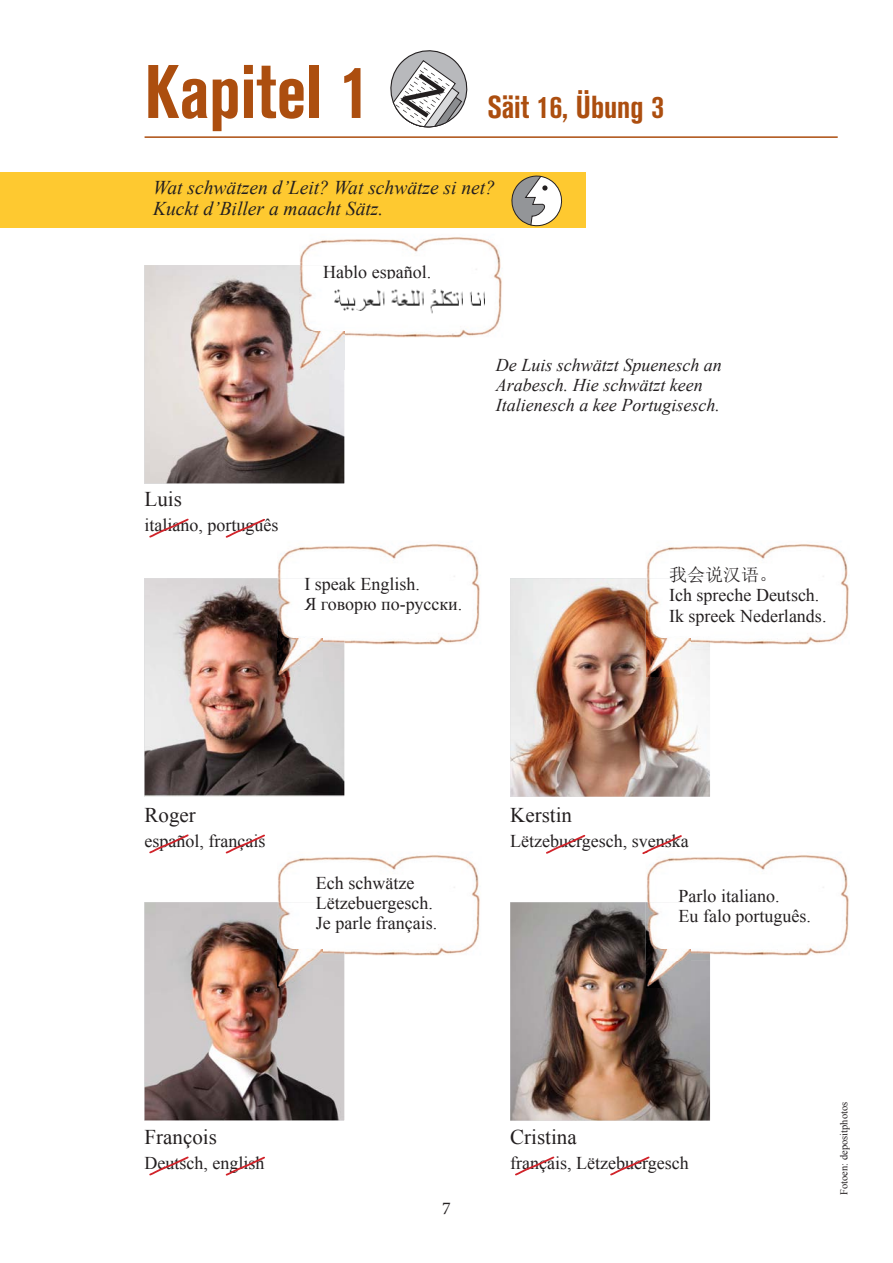
<style>
.page{position:relative;width:893px;height:1263px;background:#fff}
.page>*{position:absolute;margin:0;border:0;box-sizing:border-box;transform-origin:0 0}
.t1{font:700 condensed 75px "Akzidenz Grotesk BE";color:#ac4e0f}
.t2{font:700 condensed 31.5px "Akzidenz Grotesk BE";color:#ac4e0f}
.t3{font:21px "Times New Roman";color:#231f20}
.t4{font:italic 19.5px/21.5px "Times New Roman";color:#231f20}
.t5{font:18px/19.8px "Times New Roman";color:#231f20}
.t6{font:italic 18px/19.8px "Times New Roman";color:#231f20}
.t7{font:18px "Sim Sun";color:#231f20}
.t8{font:18px "Minion Pro";color:#231f20}
.t9{font:10.5px "Times New Roman";color:#231f20}
</style>
<div class="page">
<img style="left:510px;top:578px;width:200px;height:219px">
<img style="left:145px;top:578px;width:199px;height:219px">
<svg style="left:390px;top:50px;width:78px;height:78px"></svg>
<hr style="left:145px;top:136px;width:693px;height:2px;background:#ac4e0f">
<div style="left:0;top:172px;width:585px;height:55px;background:#fec930"></div>
<svg style="left:511px;top:175px;width:52px;height:52px"></svg>
<img style="left:145px;top:265px;width:199px;height:218px">
<img style="left:300px;top:237px;width:202px;height:105px">
<img style="left:299px;top:265px;width:45px;height:105px">
<img style="left:300px;top:332px;width:44px;height:11px">
<img style="left:278px;top:544px;width:202px;height:105px">
<img style="left:277px;top:578px;width:67px;height:71px">
<img style="left:278px;top:638px;width:44px;height:39px">
<img style="left:647px;top:544px;width:202px;height:101px">
<img style="left:646px;top:578px;width:64px;height:71px">
<img style="left:646px;top:638px;width:45px;height:39px">
<svg style="left:149px;top:518px;width:40px;height:20px"></svg>
<svg style="left:225px;top:519px;width:40px;height:19px"></svg>
<img style="left:323px;top:279px;width:168px;height:37px">
<svg style="left:149px;top:834px;width:40px;height:20px"></svg>
<svg style="left:225px;top:834px;width:40px;height:20px"></svg>
<svg style="left:546px;top:835px;width:40px;height:19px"></svg>
<svg style="left:149px;top:1156px;width:40px;height:20px"></svg>
<svg style="left:225px;top:1156px;width:40px;height:20px"></svg>
<svg style="left:515px;top:1156px;width:40px;height:20px"></svg>
<svg style="left:610px;top:1156px;width:40px;height:20px"></svg>
<img style="left:510px;top:902px;width:200px;height:218px">
<img style="left:145px;top:902px;width:199px;height:218px">
<img style="left:278px;top:855px;width:202px;height:105px">
<img style="left:277px;top:902px;width:67px;height:58px">
<img style="left:278px;top:949px;width:44px;height:38px">
<img style="left:647px;top:855px;width:202px;height:101px">
<svg style="left:642px;top:835px;width:40px;height:19px"></svg>
<img style="left:646px;top:902px;width:64px;height:58px">
<img style="left:646px;top:949px;width:45px;height:38px">
<h1 class="t1" style="left:145px;top:49px;width:227px">Kapitel 1</h1>
<h2 class="t2" style="left:487px;top:89px;width:178px">Säit 16, Übung 3</h2>
<p class="t4" style="left:153px;top:176px;width:343px">Wat schwätzen d’Leit? Wat schwätze si net?<br>Kuckt d’Biller a maacht Sätz.</p>
<p class="t5" style="left:323px;top:261px;width:109px">Hablo español.</p>
<p class="t3" style="left:145px;top:485px;width:39px">Luis</p>
<p class="t5" style="left:145px;top:515px;width:135px">italiano, português</p>
<p class="t5" style="left:304px;top:574px;width:160px">I speak English.<br>Я говорю по-русски.</p>
<p class="t6" style="left:496px;top:355px;width:227px">De Luis schwätzt Spuenesch an<br>Arabesch. Hie schwätzt keen<br>Italienesch a kee Portugisesch.</p>
<p class="t7" style="left:669px;top:565px;width:109px">我会说汉语。</p>
<p class="t5" style="left:669px;top:584px;width:159px;line-height:21.6px">Ich spreche Deutsch.<br>Ik spreek Nederlands.</p>
<p class="t3" style="left:145px;top:800px;width:53px">Roger</p>
<p class="t5" style="left:145px;top:831px;width:122px">español, français</p>
<p class="t5" style="left:316px;top:873px;width:123px">Ech schwätze<br>Lëtzebuergesch.<br>Je parle français.</p>
<p class="t3" style="left:510px;top:801px;width:63px">Kerstin</p>
<p class="t5" style="left:510px;top:831px;width:180px">Lëtzebuergesch, svenska</p>
<p class="t5" style="left:679px;top:886px;width:134px">Parlo italiano.<br>Eu falo português.</p>
<p class="t3" style="left:145px;top:1122px;width:74px">François</p>
<p class="t5" style="left:145px;top:1153px;width:121px">Deutsch, english</p>
<p class="t8" style="left:442px;top:1196px;width:10px">7</p>
<p class="t3" style="left:510px;top:1122px;width:68px">Cristina</p>
<p class="t5" style="left:510px;top:1153px;width:180px">français, Lëtzebuergesch</p>
<p class="t9" style="left:837px;top:1195px;width:95px;rotate:-90deg">Fotoen: depositphotos</p>
</div>
